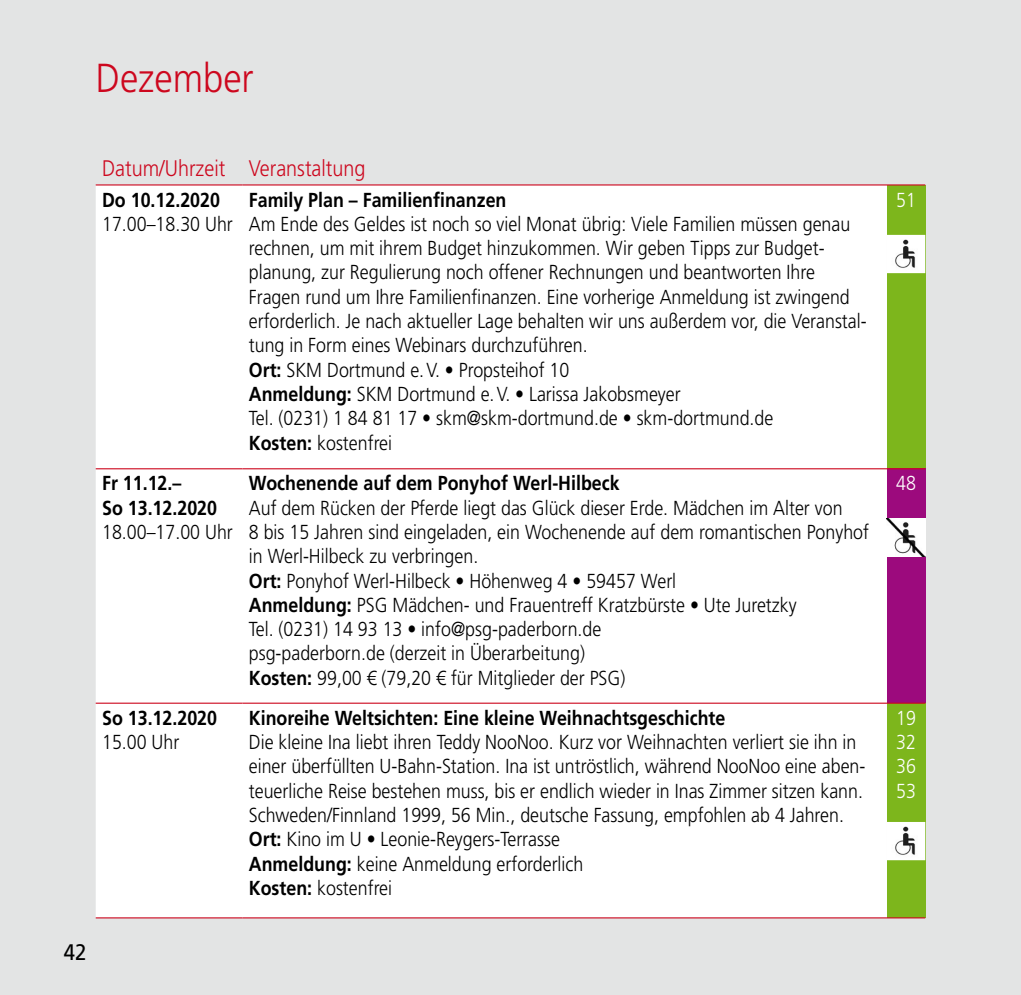
<style>
.page{position:relative;width:1021px;height:995px;background:#fff}
.page>*{position:absolute;margin:0;border:0;box-sizing:border-box;transform-origin:0 0}
.t1{font:300 40.5px "Frutiger LT";color:#cd071e;scale:.9 1}
.t2{font:300 22.5px "Frutiger LT Pro";color:#cd071e;scale:.88 1}
.t3{font:22.5px "Frutiger LT";color:#000;scale:.9 1}
.t4{font:300 20.25px/24.3px "Frutiger LT Pro";color:#000;scale:.88 1}
.t5{font:700 20.25px/24.3px "Frutiger LT Pro";color:#000;scale:.88 1}
.t6{font:300 20.25px/24.3px "Frutiger LT";color:#fff;text-align:justify;scale:.88 1}
.s1{font-weight:700}
</style>
<div class="page">
<div style="left:0;top:0;width:1020px;height:995px;background:#e3e4e4"></div>
<hr style="left:1020px;top:0;width:1px;height:995px;background:#cd071e">
<div style="left:96px;top:186px;width:791px;height:731px;background:#fff"></div>
<div style="left:887px;top:185px;width:38px;height:284px;background:#7db61c"></div>
<div style="left:887px;top:469px;width:38px;height:234px;background:#9c0a7d"></div>
<div style="left:887px;top:703px;width:38px;height:215px;background:#7db61c"></div>
<hr style="left:96px;top:468px;width:146px;height:1px;background:#cd071e">
<hr style="left:242px;top:468px;width:645px;height:1px;background:#cd071e">
<hr style="left:887px;top:468px;width:38px;height:1px;background:#cd071e">
<hr style="left:96px;top:703px;width:146px;height:1px;background:#cd071e">
<hr style="left:242px;top:703px;width:645px;height:1px;background:#cd071e">
<hr style="left:887px;top:703px;width:38px;height:1px;background:#cd071e">
<hr style="left:96px;top:917px;width:146px;height:1px;background:#cd071e">
<hr style="left:242px;top:917px;width:645px;height:1px;background:#cd071e">
<hr style="left:887px;top:917px;width:38px;height:1px;background:#cd071e">
<hr style="left:96px;top:184px;width:146px;height:2px;background:#cd071e">
<hr style="left:242px;top:184px;width:645px;height:2px;background:#cd071e">
<hr style="left:887px;top:184px;width:38px;height:2px;background:#cd071e">
<img style="left:889px;top:237px;width:34px;height:34px">
<div style="left:887px;top:235px;width:38px;height:38px;border:1px solid #fff"></div>
<img style="left:887px;top:519px;width:38px;height:38px">
<img style="left:889px;top:824px;width:34px;height:34px">
<div style="left:887px;top:822px;width:38px;height:38px;border:1px solid #fff"></div>
<h1 class="t1" style="left:96px;top:55px;width:177px">Dezember</h1>
<p class="t2" style="left:102px;top:155px;width:301px">Datum/Uhrzeit Veranstaltung</p>
<p class="t5" style="left:102px;top:187px;width:135px">Do 10.12.2020</p>
<p class="t4" style="left:102px;top:212px;width:150px">17.00–18.30 Uhr</p>
<p class="t5" style="left:249px;top:187px;width:294px">Family Plan – Familienfinanzen</p>
<p class="t4" style="left:249px;top:212px;width:703px">Am Ende des Geldes ist noch so viel Monat übrig: Viele Familien müssen genau rechnen, um mit ihrem Budget hinzukommen. Wir geben Tipps zur Budget&shy;planung, zur Regulierung noch offener Rechnungen und beantworten Ihre Fragen rund um Ihre Familienfinanzen. Eine vorherige Anmeldung ist zwingend erforderlich. Je nach aktueller Lage behalten wir uns außerdem vor, die Veranstal&shy;tung in Form eines Webinars durchzuführen.<br><span class="s1">Ort:</span> SKM Dortmund e.V. • Propsteihof 10<br><span class="s1">Anmeldung:</span> SKM Dortmund e.V. • Larissa Jakobsmeyer<br>Tel. (0231) 1 84 81 17 • skm@skm-dortmund.de • skm-dortmund.de<br><span class="s1">Kosten:</span> kostenfrei</p>
<p class="t5" style="left:102px;top:471px;width:132px">Fr 11.12.–<br>So 13.12.2020</p>
<p class="t4" style="left:102px;top:520px;width:150px">18.00–17.00 Uhr</p>
<p class="t5" style="left:102px;top:706px;width:132px">So 13.12.2020</p>
<p class="t4" style="left:102px;top:730px;width:89px">15.00 Uhr</p>
<p class="t5" style="left:249px;top:471px;width:423px">Wochenende auf dem Ponyhof Werl-Hilbeck</p>
<p class="t4" style="left:249px;top:496px;width:706px">Auf dem Rücken der Pferde liegt das Glück dieser Erde. Mädchen im Alter von<br>8 bis 15 Jahren sind eingeladen, ein Wochenende auf dem romantischen Ponyhof in Werl-Hilbeck zu verbringen.<br><span class="s1">Ort:</span> Ponyhof Werl-Hilbeck • Höhenweg 4 • 59457 Werl<br><span class="s1">Anmeldung:</span> PSG Mädchen- und Frauentreff Kratzbürste • Ute Juretzky<br>Tel. (0231) 14 93 13 • info@psg-paderborn.de<br>psg-paderborn.de (derzeit in Überarbeitung)<br><span class="s1">Kosten:</span> 99,00 € (79,20 € für Mitglieder der PSG)</p>
<p class="t5" style="left:249px;top:706px;width:543px">Kinoreihe Weltsichten: Eine kleine Weihnachtsgeschichte</p>
<p class="t4" style="left:249px;top:730px;width:702px">Die kleine Ina liebt ihren Teddy NooNoo. Kurz vor Weihnachten verliert sie ihn in einer überfüllten U-Bahn-Station. Ina ist untröstlich, während NooNoo eine aben&shy;teuerliche Reise bestehen muss, bis er endlich wieder in Inas Zimmer sitzen kann.<br>Schweden/Finnland 1999, 56 Min., deutsche Fassung, empfohlen ab 4 Jahren.<br><span class="s1">Ort:</span> Kino im U • Leonie-Reygers-Terrasse<br><span class="s1">Anmeldung:</span> keine Anmeldung erforderlich<br><span class="s1">Kosten:</span> kostenfrei</p>
<p class="t3" style="left:64px;top:938px;width:27px">42</p>
<p class="t6" style="left:896px;top:188px;width:24px">51</p>
<p class="t6" style="left:896px;top:471px;width:24px">48</p>
<p class="t6" style="left:896px;top:706px;width:24px">19<br>32<br>36<br>53</p>
</div>
